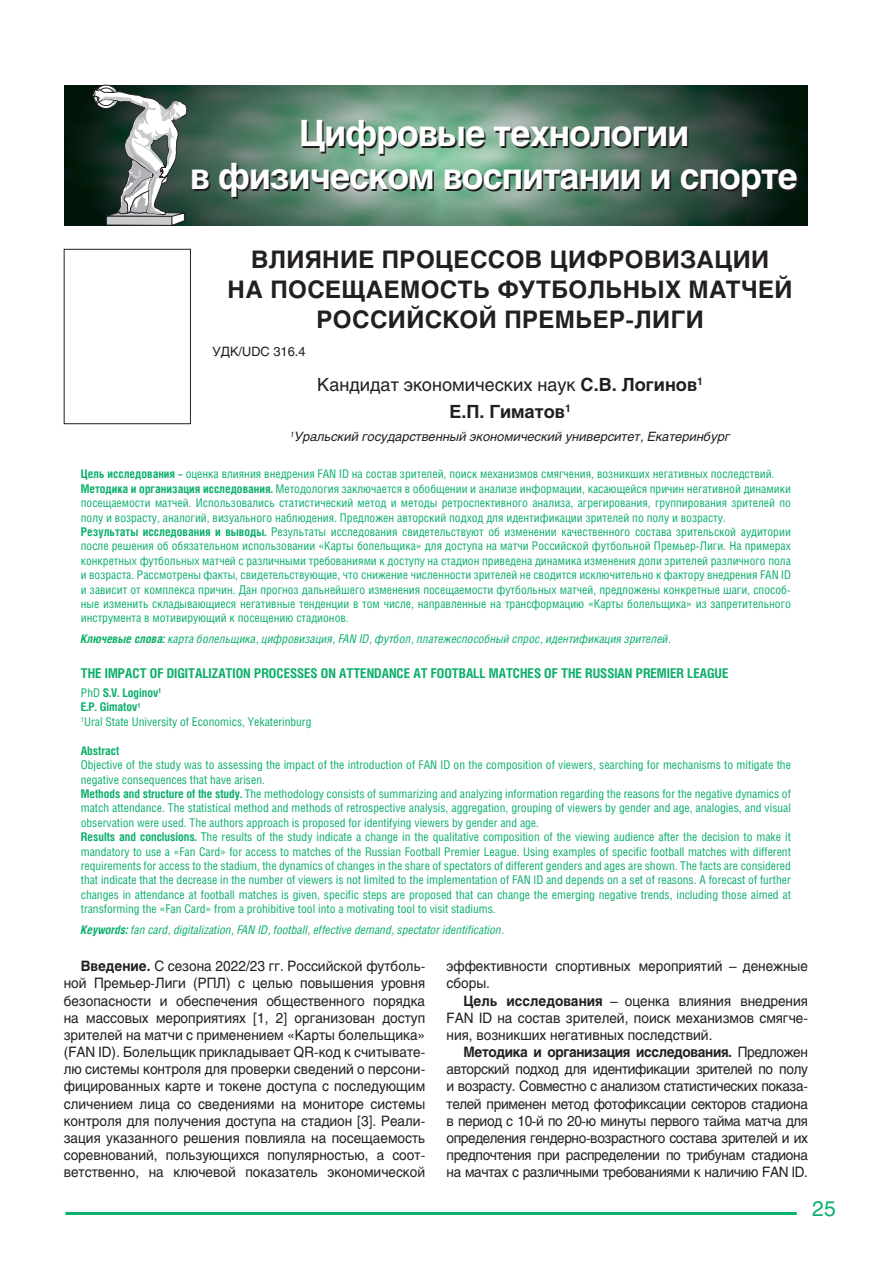
<style>
.page{position:relative;width:893px;height:1263px;background:#fff}
.page>*{position:absolute;margin:0;border:0;box-sizing:border-box;transform-origin:0 0}
.t1{font:700 36px/43.2px "Helios";letter-spacing:-.025em;color:#fff;text-align:center}
.t2{font:700 24px/30px "Helios C";letter-spacing:.015em;color:#231f20;text-align:center}
.t3{font:21px "Helios";color:#0baf6a}
.t4{font:18px/26.7px "Helios C";color:#231f20;text-align:center}
.t5{font:14.25px/17.2px "Helios";color:#231f20;text-align:justify;scale:.95 1}
.t6{font:700 13.5px "Helios Cond";color:#0baf6a}
.t7{font:italic 12.75px "Helios";color:#231f20}
.t8{font:12.75px "Helios C";color:#231f20}
.t9{font:12px/14.4px "Helios Cond";color:#0baf6a}
.t10{font:italic 12px "Helios Cond C";color:#0baf6a}
.t11{font:700 12px "Helios Cond";color:#0baf6a}
.s1{font-weight:700}
</style>
<div class="page">
<img style="left:64px;top:85px;width:744px;height:141px">
<hr style="left:65px;top:1212px;width:732px;height:3px;background:#0baf6a">
<svg style="left:92px;top:84px;width:96px;height:142px"></svg>
<div style="left:64px;top:249px;width:127px;height:175px;border:1px solid #231f20"></div>
<h1 class="t1" style="left:190px;top:112px;width:609px">Цифровые технологии<br>в физическом воспитании и спорте</h1>
<h2 class="t2" style="left:228px;top:244px;width:566px">ВЛИЯНИЕ ПРОЦЕССОВ ЦИФРОВИЗАЦИИ<br>НА ПОСЕЩАЕМОСТЬ ФУТБОЛЬНЫХ МАТЧЕЙ<br>РОССИЙСКОЙ ПРЕМЬЕР-ЛИГИ</h2>
<p class="t8" style="left:212px;top:343px;width:95px">УДК/UDC 316.4</p>
<h3 class="t4" style="left:317px;top:371px;width:387px">Кандидат экономических наук <span class="s1">С.В. Логинов</span><sup>1<br></sup><span class="s1">Е.П. Гиматов</span><sup>1</sup></h3>
<p class="t7" style="left:290px;top:429px;width:441px"><sup>1</sup>Уральский государственный экономический университет, Екатеринбург</p>
<p class="t9" style="left:81px;top:467px;width:712px"><span class="s1">Цель исследования –</span> оценка влияния внедрения FAN ID на состав зрителей, поиск механизмов смягчения, возникших негативных последствий.<br><span class="s1">Методика и организация исследования.</span> Методология заключается в обобщении и анализе информации, касающейся причин негативной динамики посещаемости матчей. Использовались статистический метод и методы ретроспективного анализа, агрегирования, группирования зрителей по полу и возрасту, аналогий, визуального наблюдения. Предложен авторский подход для идентификации зрителей по полу и возрасту.<br><span class="s1">Результаты исследования и выводы.</span> Результаты исследования свидетельствуют об изменении качественного состава зрительской аудитории после решения об обязательном использовании «Карты болельщика» для доступа на матчи Российской футбольной Премьер-Лиги. На примерах конкретных футбольных матчей с различными требованиями к доступу на стадион приведена динамика изменения доли зрителей различного пола и возраста. Рассмотрены факты, свидетельствующие, что снижение численности зрителей не сводится исключительно к фактору внедрения FAN ID и зависит от комплекса причин. Дан прогноз дальнейшего изменения посещаемости футбольных матчей, предложены конкретные шаги, способ&shy;ные изменить складывающиеся негативные тенденции в том числе, направленные на трансформацию «Карты болельщика» из запретительного инструмента в мотивирующий к посещению стадионов.</p>
<p class="t10" style="left:81px;top:632px;width:592px"><span class="s1">Ключевые слова:</span> карта болельщика, цифровизация, FAN ID, футбол, платежеспособный спрос, идентификация зрителей.</p>
<p class="t6" style="left:81px;top:665px;width:649px">THE IMPACT OF DIGITALIZATION PROCESSES ON ATTENDANCE AT FOOTBALL MATCHES OF THE RUSSIAN PREMIER LEAGUE</p>
<p class="t9" style="left:81px;top:685px;width:232px">PhD <span class="s1">S.V. Loginov</span><sup>1<br></sup><span class="s1">E.P. Gimatov</span><sup>1<br></sup><sup>1</sup>Ural State University of Economics, Yekaterinburg</p>
<p class="t11" style="left:81px;top:743px;width:40px">Abstract</p>
<p class="t9" style="left:81px;top:757px;width:712px">Objective of the study was to assessing the impact of the introduction of FAN ID on the composition of viewers, searching for mechanisms to mitigate the negative consequences that have arisen.<br><span class="s1">Methods and structure of the study.</span> The methodology consists of summarizing and analyzing information regarding the reasons for the negative dynamics of match attendance. The statistical method and methods of retrospective analysis, aggregation, grouping of viewers by gender and age, analogies, and visual observation were used. The authors approach is proposed for identifying viewers by gender and age.<br><span class="s1">Results and conclusions.</span> The results of the study indicate a change in the qualitative composition of the viewing audience after the decision to make it mandatory to use a «Fan Card» for access to matches of the Russian Football Premier League. Using examples of specific football matches with different requirements for access to the stadium, the dynamics of changes in the share of spectators of different genders and ages are shown. The facts are considered that indicate that the decrease in the number of viewers is not limited to the implementation of FAN ID and depends on a set of reasons. A forecast of further changes in attendance at football matches is given, specific steps are proposed that can change the emerging negative trends, including those aimed at transforming the «Fan Card» from a prohibitive tool into a motivating tool to visit stadiums.</p>
<p class="t10" style="left:81px;top:922px;width:425px"><span class="s1">Keywords:</span> fan card, digitalization, FAN ID, football, effective demand, spectator identification.</p>
<p class="t5" style="left:64px;top:957px;width:382px;text-indent:17px"><span class="s1">Введение.</span> С сезона 2022/23 гг. Российской футболь&shy;ной Премьер-Лиги (РПЛ) с целью повышения уровня безопасности и обеспечения общественного порядка на массовых мероприятиях [1, 2] организован доступ зрителей на матчи с применением «Карты болельщика» (FAN ID). Болельщик прикладывает QR-код к считывате&shy;лю системы контроля для проверки сведений о персони&shy;фицированных карте и токене доступа с последующим сличением лица со сведениями на мониторе системы контроля для получения доступа на стадион [3]. Реали&shy;зация указанного решения повлияла на посещаемость соревнований, пользующихся популярностью, а соот&shy;ветственно, на ключевой показатель экономической</p>
<p class="t5" style="left:446px;top:957px;width:382px">эффективности спортивных мероприятий – денежные сборы.</p>
<p class="t5" style="left:446px;top:992px;width:382px;text-indent:17px"><span class="s1">Цель исследования</span> – оценка влияния внедрения FAN ID на состав зрителей, поиск механизмов смягче&shy;ния, возникших негативных последствий.</p>
<p class="t5" style="left:446px;top:1043px;width:382px;text-indent:17px"><span class="s1">Методика и организация исследования.</span> Предложен авторский подход для идентификации зрителей по полу и возрасту. Совместно с анализом статистических показа&shy;телей применен метод фотофиксации секторов стадиона в период с 10‑й по 20‑ю минуты первого тайма матча для определения гендерно-возрастного состава зрителей и их предпочтения при распределении по трибунам стадиона на мачтах с различными требованиями к наличию FAN ID.</p>
<h3 class="t3" style="left:812px;top:1195px;width:25px">25</h3>
</div>
